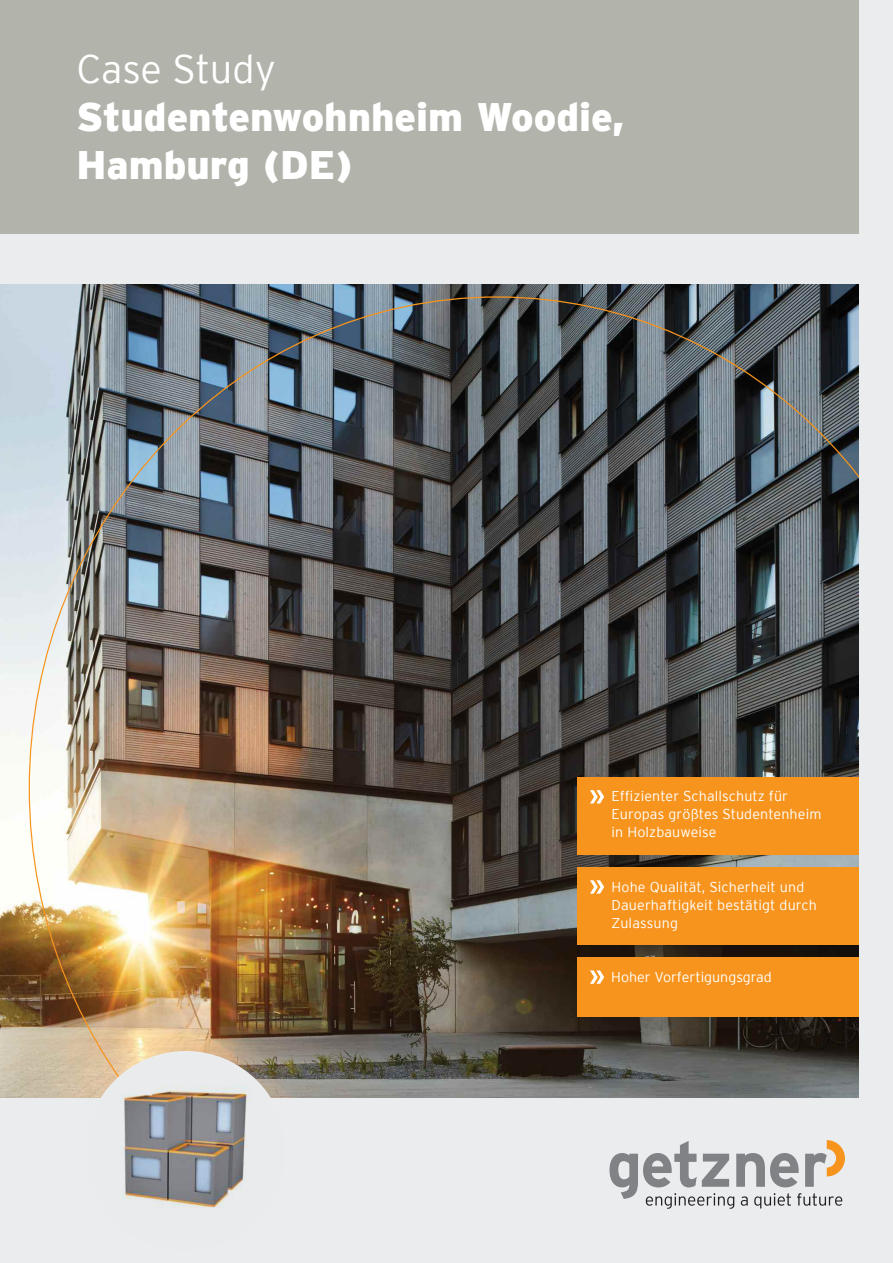
<style>
.page{position:relative;width:893px;height:1263px;background:#eaecee}
.page>*{position:absolute;margin:0;border:0;box-sizing:border-box;transform-origin:0 0}
.t1{font:900 39.75px/48px "Interstate";color:#fff}
.t2{font:300 39.75px "Interstate";letter-spacing:-.01em;color:#fff}
.t3{font:300 14.25px/18px "Interstate";letter-spacing:.01em;color:#fff}
</style>
<div class="page">
<div style="left:0;top:0;width:859px;height:234px;background:#b2b3ab"></div>
<svg style="left:609px;top:1140px;width:236px;height:69px"></svg>
<img style="left:0;top:285px;width:859px;height:813px">
<img style="left:29px;top:296px;width:830px;height:802px">
<div style="left:85px;top:1051px;width:201px;height:201px;background:#eaecee;border-radius:50%"></div>
<img style="left:87px;top:1053px;width:197px;height:197px;border-radius:99px">
<div style="left:577px;top:957px;width:282px;height:60px;background:#f7941d"></div>
<svg style="left:590px;top:970px;width:14px;height:14px"></svg>
<div style="left:577px;top:867px;width:282px;height:78px;background:#f7941d"></div>
<svg style="left:590px;top:880px;width:14px;height:14px"></svg>
<div style="left:577px;top:777px;width:282px;height:78px;background:#f7941d"></div>
<svg style="left:590px;top:790px;width:14px;height:13px"></svg>
<h1 class="t2" style="left:77px;top:50px;width:201px">Case Study</h1>
<h1 class="t1" style="left:77px;top:96px;width:549px">Studentenwohnheim Woodie,<br>Hamburg (DE)</h1>
<p class="t3" style="left:612px;top:787px;width:211px">Effizienter Schallschutz für<br>Europas größtes Studentenheim in Holzbauweise</p>
<p class="t3" style="left:612px;top:878px;width:207px">Hohe Qualität, Sicherheit und<br>Dauerhaftigkeit bestätigt durch<br>Zulassung</p>
<p class="t3" style="left:611px;top:968px;width:162px">Hoher Vorfertigungsgrad</p>
</div>
